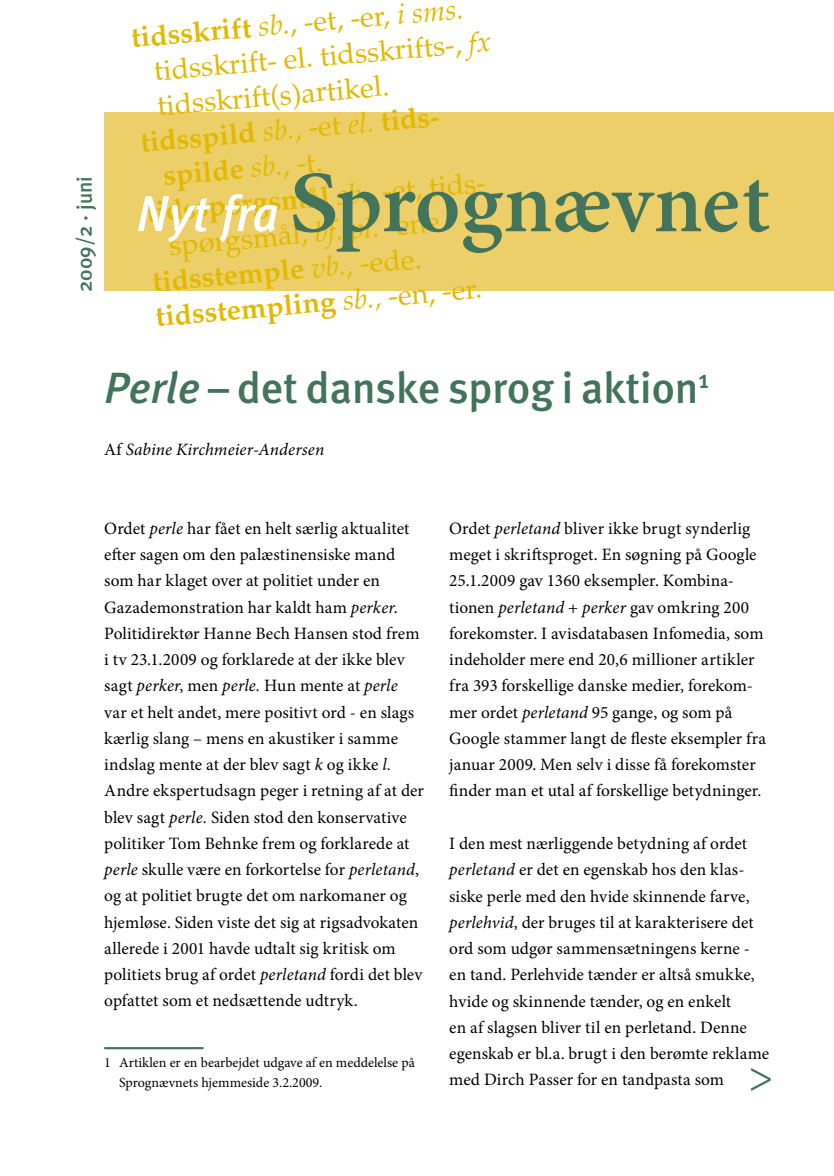
<style>
.page{position:relative;width:834px;height:1176px;background:#fff}
.page>*{position:absolute;margin:0;border:0;box-sizing:border-box;transform-origin:0 0}
.t1{font:45.5px "Minion Pro";color:#42735b}
.t2{font:500 43.75px "Meta Plus";color:#42735b}
.t3{font:700 28.53px "Palatino";color:#e2b900}
.t4{font:28.53px "Palatino";color:#e2b900}
.t5{font:500 21px "Meta Plus";color:#42735b}
.t6{font:17.32px/26.2px "Minion Pro";letter-spacing:.005em;color:#000}
.t7{font:italic 17.32px "Minion Pro";letter-spacing:.005em;color:#000}
.t8{font:14px/19.2px "Minion Pro";color:#000}
.s1{font-weight:400;font-style:italic}
.s2{font-weight:400}
.s3{font-style:italic}
.s4{font-style:normal}
</style>
<div class="page">
<hr style="left:104px;top:1047px;width:99px;height:2px;background:#42735b">
<div style="left:104px;top:112px;width:729px;height:179px;background:#edcf69"></div>
<svg style="left:138px;top:196px;width:73px;height:46px"></svg>
<svg style="left:219px;top:194px;width:58px;height:48px"></svg>
<svg style="left:293px;top:173px;width:164px;height:79px"></svg>
<svg style="left:463px;top:191px;width:274px;height:62px"></svg>
<svg style="left:743px;top:180px;width:26px;height:52px"></svg>
<p class="t5" style="left:72px;top:292px;width:117px;rotate:-90deg">2009/2 · juni</p>
<h3 class="t3" style="left:130px;top:21px;width:335px;rotate:-5deg">tidsskrift <span class="s1">sb.</span><span class="s2">, -et, -er,</span> <span class="s1">i sms.</span></h3>
<h3 class="t4" style="left:153px;top:54px;width:339px;rotate:-5deg">tidsskrift- el. tidsskrifts-, <span class="s3">fx</span></h3>
<h3 class="t4" style="left:156px;top:89px;width:234px;rotate:-5deg">tidsskrift(s)artikel.</h3>
<h3 class="t3" style="left:139px;top:126px;width:306px;rotate:-5deg">tidsspild <span class="s1">sb.</span><span class="s2">, -et</span> <span class="s1">el.</span> tids-</h3>
<h3 class="t3" style="left:162px;top:159px;width:161px;rotate:-5deg">spilde <span class="s1">sb.</span><span class="s2">, -t.</span></h3>
<h3 class="t3" style="left:145px;top:195px;width:346px;rotate:-5deg">tidsspørgsmål <span class="s1">sb.</span><span class="s2">, -et, tids-</span></h3>
<h3 class="t4" style="left:168px;top:228px;width:280px;rotate:-5deg">spørgsmål, <span class="s3">bf. pl.</span> -ene.</h3>
<h3 class="t3" style="left:151px;top:265px;width:271px;rotate:-5deg">tidsstemple <span class="s1">vb.,</span> <span class="s2">-ede.</span></h3>
<h3 class="t3" style="left:154px;top:300px;width:328px;rotate:-5deg">tidsstempling <span class="s1">sb.,</span> <span class="s2">-en, -er.</span></h3>
<h2 class="t2" style="left:104px;top:362px;width:606px"><span class="s3">Perle</span> – det danske sprog i aktion<sup>1</sup></h2>
<p class="t7" style="left:104px;top:438px;width:221px"><span class="s4">Af</span> Sabine Kirchmeier-Andersen</p>
<p class="t6" style="left:104px;top:515px;width:321px">Ordet <span class="s3">perle</span> har fået en helt særlig aktualitet efter sagen om den palæstinensiske mand som har klaget over at politiet under en Gazademonstration har kaldt ham <span class="s3">perker</span>.<br>Politidirektør Hanne Bech Hansen stod frem i tv 23.1.2009 og forklarede at der ikke blev sagt <span class="s3">perker</span>, men <span class="s3">perle.</span> Hun mente at <span class="s3">perle </span>var et helt andet, mere positivt ord - en slags kærlig slang – mens en akustiker i samme indslag mente at der blev sagt <span class="s3">k</span> og ikke <span class="s3">l.<br></span>Andre ekspertudsagn peger i retning af at der blev sagt <span class="s3">perle.</span> Siden stod den konservative politiker Tom Behnke frem og forklarede at <span class="s3">perle</span> skulle være en forkortelse for <span class="s3">perletand</span>, og at politiet brugte det om narkomaner og hjemløse. Siden viste det sig at rigsadvokaten allerede i 2001 havde udtalt sig kritisk om politiets brug af ordet <span class="s3">perletand</span> fordi det blev opfattet som et nedsættende udtryk.</p>
<p class="t8" style="left:119px;top:1053px;width:297px;text-indent:-15px">1 Artiklen er en bearbejdet udgave af en meddelelse på<br>Sprognævnets hjemmeside 3.2.2009.</p>
<p class="t6" style="left:449px;top:515px;width:318px">Ordet <span class="s3">perletand</span> bliver ikke brugt synderlig meget i skriftsproget. En søgning på Google 25.1.2009 gav 1360 eksempler. Kombina&shy;tionen <span class="s3">perletand</span> + <span class="s3">perker</span> gav omkring 200 forekomster. I avisdatabasen Infomedia, som indeholder mere end 20,6 millioner artikler fra 393 forskellige danske medier, forekom&shy;mer ordet <span class="s3">perletand</span> 95 gange, og som på Google stammer langt de fleste eksempler fra januar 2009. Men selv i disse få forekomster finder man et utal af forskellige betydninger.</p>
<p class="t6" style="left:449px;top:830px;width:321px">I den mest nærliggende betydning af ordet <span class="s3">perletand</span> er det en egenskab hos den klas&shy;siske perle med den hvide skinnende farve, <span class="s3">perlehvid</span>, der bruges til at karakterisere det ord som udgør sammensætningens kerne - en tand. Perlehvide tænder er altså smukke, hvide og skinnende tænder, og en enkelt<br>en af slagsen bliver til en perletand. Denne egenskab er bl.a. brugt i den berømte reklame med Dirch Passer for en tandpasta som</p>
<h1 class="t1" style="left:748px;top:1046px;width:27px">&gt;</h1>
</div>
